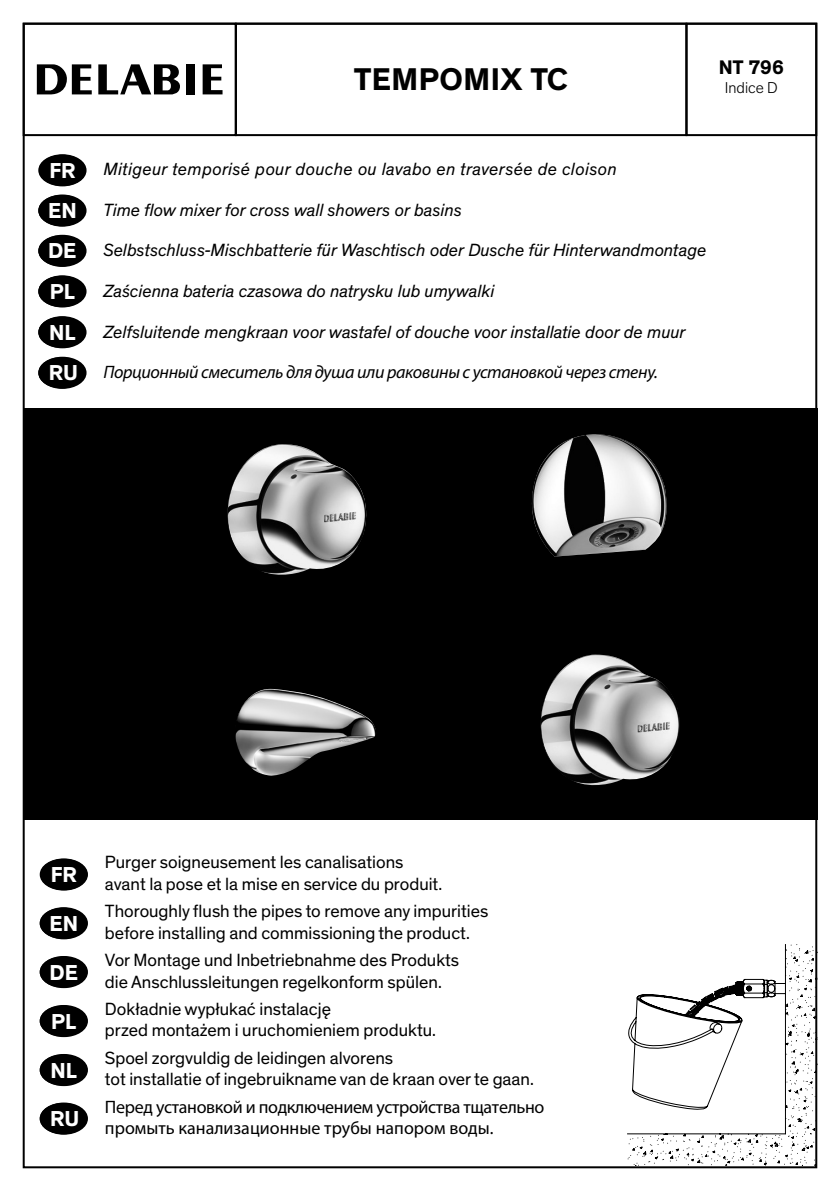
<style>
.page{position:relative;width:840px;height:1191px;background:#fff}
.page>*{position:absolute;margin:0;border:0;box-sizing:border-box;transform-origin:0 0}
.t1{font:700 32px "Theinhardt";letter-spacing:.015em;color:#000}
.t2{font:700 22px/40.6px "Theinhardt";color:#fff;text-align:justify}
.t3{font:700 20px "Theinhardt";color:#000}
.t4{font:18px/21.6px "Theinhardt";color:#000}
.t5{font:italic 18px "Theinhardt";letter-spacing:-.005em;color:#000}
.t6{font:18px/21.6px "Myriad Pro";letter-spacing:-.02em;color:#000}
.t7{font:italic 18px "Myriad Pro";letter-spacing:-.02em;color:#000}
.t8{font:italic 18px "Theinhardt";letter-spacing:.015em;color:#000}
.t9{font:300 16px "Theinhardt";color:#000}
</style>
<div class="page">
<svg style="left:627px;top:944px;width:186px;height:221px"></svg>
<div style="left:23px;top:408px;width:793px;height:411px;background:#000"></div>
<div style="left:23px;top:23px;width:213px;height:113px;border:2px solid #000"></div>
<div style="left:235px;top:23px;width:452px;height:113px;border:2px solid #000"></div>
<div style="left:685px;top:23px;width:131px;height:113px;border:2px solid #000"></div>
<svg style="left:37px;top:64px;width:55px;height:30px"></svg>
<svg style="left:98px;top:64px;width:82px;height:30px"></svg>
<div style="left:186px;top:64px;width:9px;height:30px;background:#000"></div>
<svg style="left:202px;top:64px;width:20px;height:30px"></svg>
<div style="left:40px;top:956px;width:48px;height:32px;background:#000;border-radius:50%"></div>
<div style="left:40px;top:859px;width:47px;height:31px;background:#0e0e0e;border-radius:50%"></div>
<div style="left:40px;top:858px;width:48px;height:32px;background:#000;border-radius:50%"></div>
<div style="left:40px;top:907px;width:48px;height:32px;background:#000;border-radius:50%"></div>
<div style="left:40px;top:1005px;width:48px;height:32px;background:#000;border-radius:50%"></div>
<div style="left:40px;top:1054px;width:48px;height:32px;background:#000;border-radius:50%"></div>
<div style="left:40px;top:1103px;width:47px;height:31px;background:#000;border-radius:50%"></div>
<div style="left:40px;top:1102px;width:48px;height:32px;background:#000;border-radius:50%"></div>
<img style="left:227px;top:444px;width:140px;height:131px">
<img style="left:235px;top:689px;width:141px;height:86px">
<img style="left:540px;top:654px;width:139px;height:132px">
<img style="left:531px;top:434px;width:136px;height:122px">
<div style="left:38px;top:275px;width:48px;height:32px;background:#000;border-radius:50%"></div>
<div style="left:38px;top:316px;width:48px;height:32px;background:#000;border-radius:50%"></div>
<div style="left:38px;top:357px;width:48px;height:32px;background:#000;border-radius:50%"></div>
<div style="left:38px;top:235px;width:48px;height:32px;background:#000;border-radius:50%"></div>
<div style="left:39px;top:155px;width:47px;height:31px;background:#080808;border-radius:50%"></div>
<div style="left:38px;top:154px;width:48px;height:32px;background:#000;border-radius:50%"></div>
<div style="left:38px;top:194px;width:48px;height:33px;background:#000;border-radius:50%"></div>
<h1 class="t1" style="left:354px;top:60px;width:215px">TEMPOMIX TC</h1>
<p class="t3" style="left:718px;top:55px;width:67px">NT 796</p>
<p class="t9" style="left:724px;top:78px;width:54px">Indice D</p>
<p class="t2" style="left:47px;top:151px;width:30px">FR<br>EN</p>
<p class="t2" style="left:48px;top:231px;width:30px">DE</p>
<p class="t2" style="left:48px;top:272px;width:28px">PL NL NL</p>
<p class="t2" style="left:49px;top:353px;width:31px">RU</p>
<p class="t8" style="left:103px;top:158px;width:514px">Mitigeur temporisé pour douche ou lavabo en traversée de cloison</p>
<p class="t5" style="left:103px;top:199px;width:359px">Time flow mixer for cross wall showers or basins</p>
<p class="t5" style="left:103px;top:240px;width:604px">Selbstschluss-Mischbatterie für Waschtisch oder Dusche für Hinterwandmontage</p>
<p class="t5" style="left:103px;top:280px;width:392px">Zaścienna bateria czasowa do natrysku lub umywalki</p>
<p class="t5" style="left:103px;top:321px;width:583px">Zelfsluitende mengkraan voor wastafel of douche voor installatie door de muur</p>
<p class="t7" style="left:103px;top:361px;width:555px">Порционный смеситель для душа или раковины с установкой через стену.</p>
<p class="t2" style="left:51px;top:855px;width:28px">FR</p>
<p class="t2" style="left:49px;top:903px;width:30px">EN</p>
<p class="t2" style="left:49px;top:952px;width:30px">DE</p>
<p class="t2" style="left:50px;top:1001px;width:27px">PL</p>
<p class="t2" style="left:50px;top:1050px;width:28px">NL</p>
<p class="t2" style="left:50px;top:1099px;width:28px">NL</p>
<p class="t2" style="left:50px;top:1099px;width:31px">RU</p>
<p class="t4" style="left:105px;top:851px;width:338px">Purger soigneusement les canalisations avant la pose et la mise en service du produit.</p>
<p class="t4" style="left:105px;top:900px;width:384px">Thoroughly flush the pipes to remove any impurities before installing and commissioning the product.</p>
<p class="t4" style="left:105px;top:949px;width:355px">Vor Montage und Inbetriebnahme des Produkts die Anschlussleitungen regelkonform spülen.</p>
<p class="t4" style="left:105px;top:998px;width:332px">Dokładnie wypłukać instalację<br>przed montażem i uruchomieniem produktu.</p>
<p class="t4" style="left:105px;top:1047px;width:430px">Spoel zorgvuldig de leidingen alvorens<br>tot installatie of ingebruikname van de kraan over te gaan.</p>
<p class="t6" style="left:105px;top:1095px;width:440px">Перед установкой и подключением устройства тщательно промыть канализационные трубы напором воды.</p>
</div>
